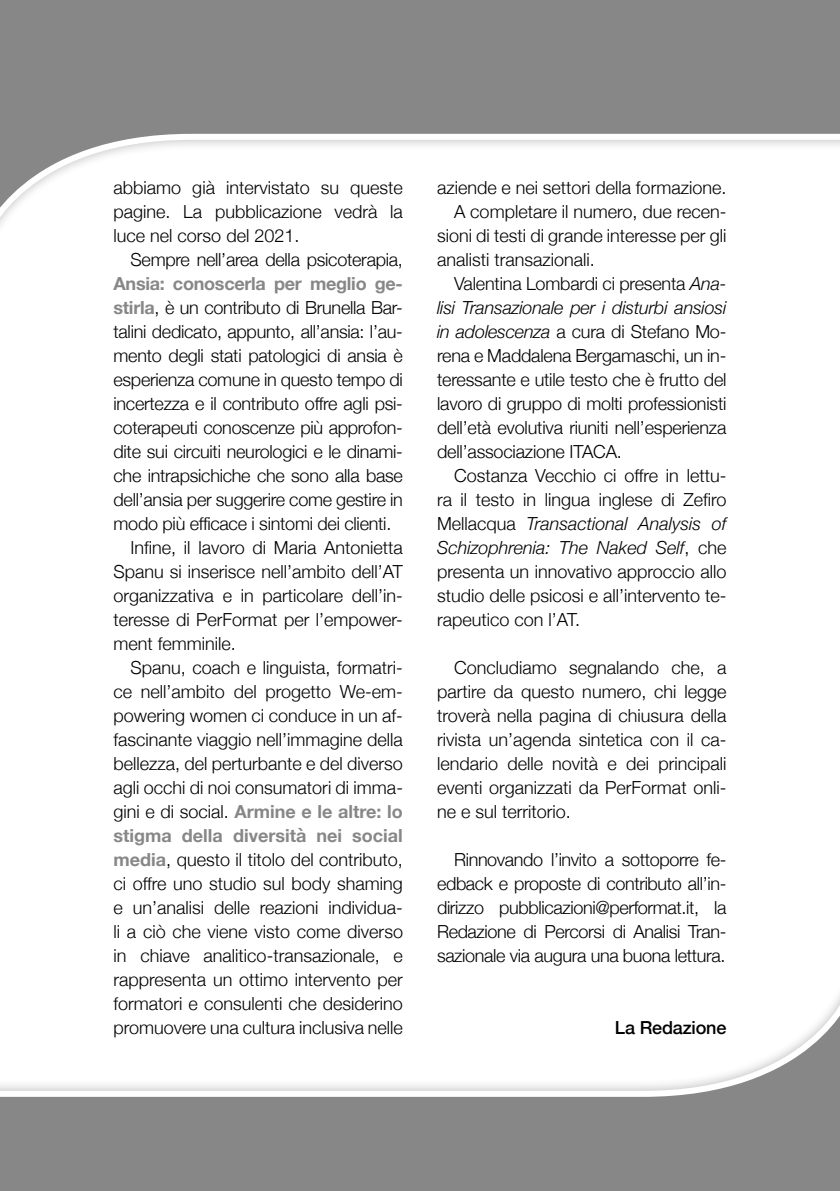
<style>
.page{position:relative;width:840px;height:1191px;background:#fff}
.page>*{position:absolute;margin:0;border:0;box-sizing:border-box;transform-origin:0 0}
.t1{font:300 18px/24px "Helvetica Neue";color:#000;text-align:justify}
.t2{font:italic 300 18px "Helvetica Neue";color:#000}
.t3{font:700 18px "Helvetica Neue";color:#878787}
.t4{font:500 18px "Helvetica Neue";letter-spacing:-.01em;color:#000}
.s1{font-weight:700;color:#878787}
.s2{font-weight:300;color:#000}
.s3{font-style:italic}
.s4{font-style:normal}
</style>
<div class="page">
<svg style="left:0;top:996px;width:839px;height:195px"></svg>
<svg style="left:0;top:0;width:839px;height:226px"></svg>
<p class="t1" style="left:113px;top:174px;width:291px">abbiamo già intervistato su queste pagine. La pubblicazione vedrà la luce nel corso del 2021.</p>
<p class="t1" style="left:130px;top:246px;width:274px">Sempre nell’area della psicoterapia,</p>
<p class="t3" style="left:113px;top:270px;width:291px">Ansia: conoscerla per meglio ge-</p>
<p class="t1" style="left:113px;top:294px;width:291px"><span class="s1">stirla</span>, è un contributo di Brunella Bar-</p>
<p class="t1" style="left:113px;top:318px;width:291px">talini dedicato, appunto, all’ansia: l’au-</p>
<p class="t1" style="left:113px;top:342px;width:291px">mento degli stati patologici di ansia è</p>
<p class="t1" style="left:113px;top:366px;width:291px">esperienza comune in questo tempo di</p>
<p class="t1" style="left:113px;top:390px;width:291px">incertezza e il contributo offre agli psi-</p>
<p class="t1" style="left:113px;top:414px;width:291px">coterapeuti conoscenze più approfon-</p>
<p class="t1" style="left:113px;top:438px;width:291px">dite sui circuiti neurologici e le dinami-</p>
<p class="t1" style="left:113px;top:462px;width:291px">che intrapsichiche che sono alla base</p>
<p class="t1" style="left:113px;top:486px;width:291px">dell’ansia per suggerire come gestire in</p>
<p class="t1" style="left:113px;top:510px;width:279px">modo più efficace i sintomi dei clienti.</p>
<p class="t1" style="left:130px;top:534px;width:274px">Infine, il lavoro di Maria Antonietta</p>
<p class="t1" style="left:113px;top:558px;width:291px">Spanu si inserisce nell’ambito dell’AT</p>
<p class="t1" style="left:113px;top:582px;width:291px">organizzativa e in particolare dell’in-</p>
<p class="t1" style="left:113px;top:606px;width:291px">teresse di PerFormat per l’empower-</p>
<p class="t1" style="left:113px;top:630px;width:124px">ment femminile.</p>
<p class="t1" style="left:130px;top:654px;width:274px">Spanu, coach e linguista, formatri-</p>
<p class="t1" style="left:113px;top:678px;width:291px">ce nell’ambito del progetto We-em-</p>
<p class="t1" style="left:113px;top:702px;width:291px">powering women ci conduce in un af-</p>
<p class="t1" style="left:113px;top:726px;width:291px">fascinante viaggio nell’immagine della</p>
<p class="t1" style="left:113px;top:750px;width:291px">bellezza, del perturbante e del diverso</p>
<p class="t1" style="left:113px;top:774px;width:291px">agli occhi di noi consumatori di imma-</p>
<p class="t3" style="left:113px;top:797px;width:291px"><span class="s2">gini e di social.</span> Armine e le altre: lo</p>
<p class="t3" style="left:113px;top:821px;width:291px">stigma della diversità nei social</p>
<p class="t1" style="left:113px;top:846px;width:291px"><span class="s1">media</span>, questo il titolo del contributo,</p>
<p class="t1" style="left:113px;top:870px;width:291px">ci offre uno studio sul body shaming</p>
<p class="t1" style="left:113px;top:894px;width:291px">e un’analisi delle reazioni individua-</p>
<p class="t1" style="left:113px;top:918px;width:291px">li a ciò che viene visto come diverso</p>
<p class="t1" style="left:113px;top:942px;width:291px">in chiave analitico-transazionale, e</p>
<p class="t1" style="left:113px;top:966px;width:291px">rappresenta un ottimo intervento per</p>
<p class="t1" style="left:113px;top:990px;width:291px">formatori e consulenti che desiderino</p>
<p class="t1" style="left:113px;top:1014px;width:291px">promuovere una cultura inclusiva nelle</p>
<p class="t1" style="left:437px;top:174px;width:291px">aziende e nei settori della formazione.</p>
<p class="t1" style="left:454px;top:198px;width:274px">A completare il numero, due recen-</p>
<p class="t1" style="left:437px;top:222px;width:291px">sioni di testi di grande interesse per gli</p>
<p class="t1" style="left:437px;top:246px;width:159px">analisti transazionali.</p>
<p class="t1" style="left:454px;top:270px;width:274px">Valentina Lombardi ci presenta <span class="s3">Ana-</span></p>
<p class="t2" style="left:437px;top:293px;width:291px">lisi Transazionale per i disturbi ansiosi</p>
<p class="t1" style="left:437px;top:318px;width:291px"><span class="s3">in adolescenza</span> a cura di Stefano Mo-</p>
<p class="t1" style="left:437px;top:342px;width:291px">rena e Maddalena Bergamaschi, un in-</p>
<p class="t1" style="left:437px;top:366px;width:291px">teressante e utile testo che è frutto del</p>
<p class="t1" style="left:437px;top:390px;width:291px">lavoro di gruppo di molti professionisti</p>
<p class="t1" style="left:437px;top:414px;width:291px">dell’età evolutiva riuniti nell’esperienza</p>
<p class="t1" style="left:437px;top:438px;width:186px">dell’associazione ITACA.</p>
<p class="t1" style="left:454px;top:462px;width:274px">Costanza Vecchio ci offre in lettu-</p>
<p class="t1" style="left:437px;top:486px;width:291px">ra il testo in lingua inglese di Zefiro</p>
<p class="t2" style="left:437px;top:509px;width:291px"><span class="s4">Mellacqua</span> Transactional Analysis of</p>
<p class="t2" style="left:437px;top:533px;width:291px">Schizophrenia: The Naked Self<span class="s4">, che</span></p>
<p class="t1" style="left:437px;top:558px;width:291px">presenta un innovativo approccio allo</p>
<p class="t1" style="left:437px;top:582px;width:291px">studio delle psicosi e all’intervento te-</p>
<p class="t1" style="left:437px;top:606px;width:144px">rapeutico con l’AT.</p>
<p class="t1" style="left:437px;top:654px;width:291px;text-indent:17px">Concludiamo segnalando che, a partire da questo numero, chi legge troverà nella pagina di chiusura della rivista un’agenda sintetica con il ca&shy;lendario delle novità e dei principali eventi organizzati da PerFormat onli&shy;ne e sul territorio.</p>
<p class="t1" style="left:437px;top:846px;width:291px;text-indent:17px">Rinnovando l’invito a sottoporre fe&shy;edback e proposte di contributo all’in&shy;dirizzo pubblicazioni@performat.it, la Redazione di Percorsi di Analisi Tran&shy;sazionale via augura una buona lettura.</p>
<p class="t4" style="left:614px;top:1013px;width:113px">La Redazione</p>
</div>
